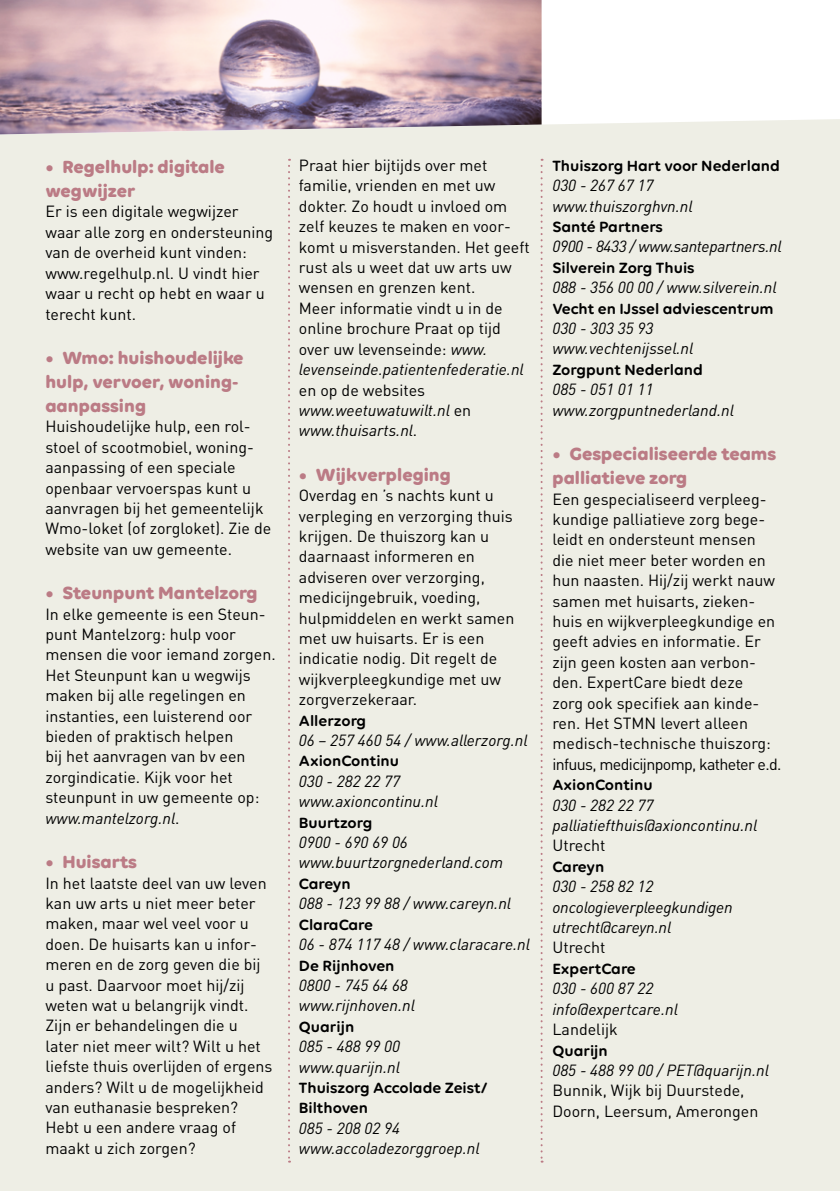
<style>
.page{position:relative;width:840px;height:1191px;background:#fff}
.page>*{position:absolute;margin:0;border:0;box-sizing:border-box;transform-origin:0 0}
.t1{font:700 19px/24px "Volte Rounded";color:#bb7b85}
.t2{font:16px/20.4px "DINOT";color:#000}
.t3{font:italic 16px/20.4px "DINOT";color:#000}
.t4{font:600 16px/20.4px "Volte Rounded";color:#000}
.t5{font:italic 16px "DINOT";letter-spacing:-.02em;color:#000}
.s1{font-style:italic}
.s2{font-style:normal}
</style>
<div class="page">
<div style="left:0;top:0;width:839px;height:1191px;background:#eeeee5"></div>
<div style="left:541px;top:0;width:298px;height:125px;background:#fff"></div>
<img style="left:0;top:0;width:541px;height:134px">
<svg style="left:288px;top:159px;width:2px;height:1003px"></svg>
<svg style="left:540px;top:159px;width:2px;height:1003px"></svg>
<p class="t1" style="left:45px;top:154px;width:181px">• Regelhulp: digitale wegwijzer</p>
<p class="t2" style="left:45px;top:201px;width:229px">Er is een digitale wegwijzer waar alle zorg en ondersteuning van de overheid kunt vinden: www.regelhulp.nl. U vindt hier waar u recht op hebt en waar u terecht kunt.</p>
<p class="t1" style="left:45px;top:345px;width:199px">• Wmo: huishoudelijke hulp, vervoer, woning&shy;aanpassing</p>
<p class="t2" style="left:45px;top:416px;width:227px">Huishoudelijke hulp, een rol&shy;stoel of scootmobiel, woning&shy;aanpassing of een speciale openbaar vervoerspas kunt u aanvragen bij het gemeentelijk<br>Wmo-loket (of zorgloket). Zie de website van uw gemeente.</p>
<p class="t1" style="left:45px;top:580px;width:213px">• Steunpunt Mantelzorg</p>
<p class="t2" style="left:45px;top:603px;width:232px">In elke gemeente is een Steun&shy;punt Mantelzorg: hulp voor mensen die voor iemand zorgen.<br>Het Steunpunt kan u wegwijs maken bij alle regelingen en instanties, een luisterend oor bieden of praktisch helpen<br>bij het aanvragen van bv een zorgindicatie. Kijk voor het steunpunt in uw gemeente op: <span class="s1">www.mantelzorg.nl</span>.</p>
<p class="t1" style="left:45px;top:849px;width:93px">• Huisarts</p>
<p class="t2" style="left:45px;top:872px;width:228px">In het laatste deel van uw leven kan uw arts u niet meer beter maken, maar wel veel voor u doen. De huisarts kan u infor&shy;meren en de zorg geven die bij u past. Daarvoor moet hij/zij weten wat u belangrijk vindt.<br>Zijn er behandelingen die u later niet meer wilt? Wilt u het liefste thuis overlijden of ergens anders? Wilt u de mogelijkheid van euthanasie bespreken?<br>Hebt u een andere vraag of maakt u zich zorgen?</p>
<p class="t2" style="left:299px;top:154px;width:232px">Praat hier bijtijds over met familie, vrienden en met uw dokter. Zo houdt u invloed om zelf keuzes te maken en voor&shy;komt u misverstanden. Het geeft rust als u weet dat uw arts uw wensen en grenzen kent.<br>Meer informatie vindt u in de online brochure Praat op tijd over uw levenseinde: <span class="s1">www. levenseinde.patientenfederatie.nl</span></p>
<p class="t3" style="left:299px;top:379px;width:174px"><span class="s2">en op de websites </span>www.weetuwatuwilt.nl <span class="s2">en </span>www.thuisarts.nl<span class="s2">.</span></p>
<p class="t1" style="left:299px;top:462px;width:153px">• Wijkverpleging</p>
<p class="t2" style="left:299px;top:484px;width:217px">Overdag en ’s nachts kunt u verpleging en verzorging thuis krijgen. De thuiszorg kan u daarnaast informeren en adviseren over verzorging, medicijngebruik, voeding, hulpmiddelen en werkt samen met uw huisarts. Er is een indicatie nodig. Dit regelt de wijkverpleegkundige met uw zorgverzekeraar.</p>
<p class="t4" style="left:299px;top:710px;width:69px">Allerzorg</p>
<p class="t3" style="left:299px;top:729px;width:230px">06 – 257 460 54 / www.allerzorg.nl</p>
<p class="t4" style="left:299px;top:750px;width:102px">AxionContinu</p>
<p class="t3" style="left:299px;top:770px;width:140px">030 - 282 22 77 www.axioncontinu.nl</p>
<p class="t4" style="left:299px;top:812px;width:75px">Buurtzorg</p>
<p class="t3" style="left:299px;top:831px;width:205px">0900 - 690 69 06 www.buurtzorgnederland.com</p>
<p class="t4" style="left:299px;top:873px;width:53px">Careyn</p>
<p class="t3" style="left:299px;top:892px;width:213px">088 - 123 99 88 / www.careyn.nl</p>
<p class="t4" style="left:299px;top:914px;width:76px">ClaraCare</p>
<p class="t3" style="left:299px;top:933px;width:232px">06 - 874 117 48 / www.claracare.nl</p>
<p class="t4" style="left:299px;top:954px;width:97px">De Rijnhoven</p>
<p class="t3" style="left:299px;top:974px;width:117px">0800 - 745 64 68 www.rijnhoven.nl</p>
<p class="t4" style="left:299px;top:1016px;width:57px">Quarijn</p>
<p class="t3" style="left:299px;top:1035px;width:102px">085 - 488 99 00 www.quarijn.nl</p>
<p class="t4" style="left:299px;top:1077px;width:190px">Thuiszorg Accolade Zeist/<br>Bilthoven</p>
<p class="t3" style="left:299px;top:1117px;width:182px">085 - 208 02 94 www.accoladezorggroep.nl</p>
<p class="t4" style="left:552px;top:155px;width:229px">Thuiszorg Hart voor Nederland</p>
<p class="t3" style="left:552px;top:175px;width:141px">030 - 267 67 17 www.thuiszorghvn.nl</p>
<p class="t4" style="left:552px;top:216px;width:112px">Santé Partners</p>
<p class="t5" style="left:552px;top:236px;width:230px">0900 - 8433 / www.santepartners.nl</p>
<p class="t4" style="left:552px;top:257px;width:144px">Silverein Zorg Thuis</p>
<p class="t3" style="left:552px;top:277px;width:225px">088 - 356 00 00 / www.silverein.nl</p>
<p class="t4" style="left:552px;top:298px;width:223px">Vecht en IJssel adviescentrum</p>
<p class="t3" style="left:552px;top:317px;width:142px">030 - 303 35 93 www.vechtenijssel.nl</p>
<p class="t4" style="left:552px;top:359px;width:152px">Zorgpunt Nederland</p>
<p class="t3" style="left:552px;top:379px;width:183px">085 - 051 01 11 www.zorgpuntnederland.nl</p>
<p class="t1" style="left:552px;top:441px;width:225px">• Gespecialiseerde teams palliatieve zorg</p>
<p class="t2" style="left:552px;top:488px;width:230px">Een gespecialiseerd verpleeg&shy;kundige palliatieve zorg bege&shy;leidt en ondersteunt mensen<br>die niet meer beter worden en hun naasten. Hij/zij werkt nauw samen met huisarts, zieken&shy;huis en wijkverpleegkundige en geeft advies en informatie. Er zijn geen kosten aan verbon&shy;den. ExpertCare biedt deze<br>zorg ook specifiek aan kinde&shy;ren. Het STMN levert alleen medisch-technische thuiszorg: infuus, medicijnpomp, katheter e.d.</p>
<p class="t4" style="left:552px;top:774px;width:102px">AxionContinu</p>
<p class="t3" style="left:552px;top:794px;width:206px">030 - 282 22 77 palliatiefthuis@axioncontinu.nl</p>
<p class="t2" style="left:552px;top:835px;width:55px">Utrecht</p>
<p class="t4" style="left:552px;top:856px;width:53px">Careyn</p>
<p class="t3" style="left:552px;top:875px;width:182px">030 - 258 82 12 oncologieverpleegkundigen utrecht@careyn.nl</p>
<p class="t2" style="left:552px;top:937px;width:55px">Utrecht</p>
<p class="t4" style="left:552px;top:958px;width:85px">ExpertCare</p>
<p class="t3" style="left:552px;top:977px;width:127px">030 - 600 87 22 info@expertcare.nl</p>
<p class="t2" style="left:552px;top:1018px;width:67px">Landelijk</p>
<p class="t4" style="left:552px;top:1039px;width:57px">Quarijn</p>
<p class="t3" style="left:552px;top:1059px;width:217px">085 - 488 99 00 / PET@quarijn.nl</p>
<p class="t2" style="left:552px;top:1079px;width:207px">Bunnik, Wijk bij Duurstede,<br>Doorn, Leersum, Amerongen</p>
</div>
